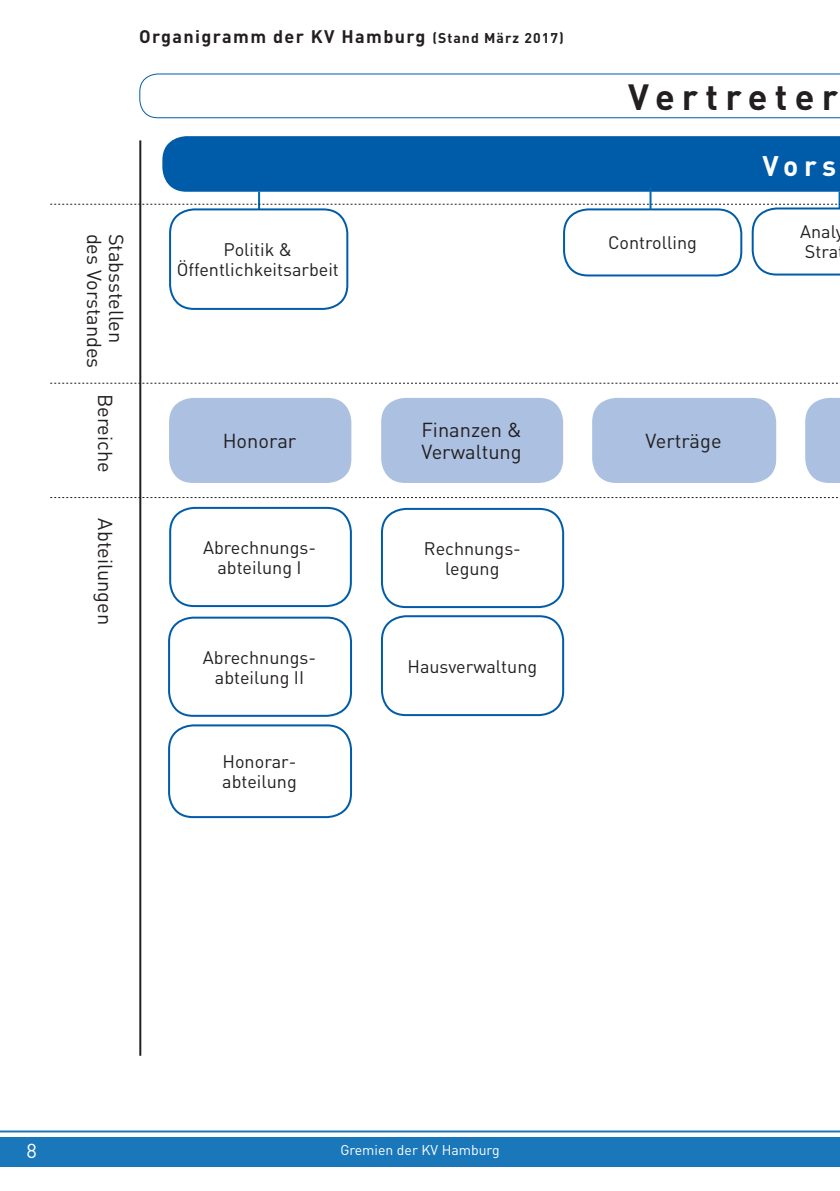
<style>
.page{position:relative;width:840px;height:1191px;background:#fff}
.page>*{position:absolute;margin:0;border:0;box-sizing:border-box;transform-origin:0 0}
.t1{font:700 36px "DIN Pro";letter-spacing:.2em;color:#231f20}
.t2{font:700 28px "DIN Pro";color:#fff}
.t3{font:20px/22px "DIN Pro";color:#231f20}
.t4{font:20px "DIN Pro";color:#fff}
.t5{font:18px/20px "DIN Pro";color:#231f20;text-align:center}
.t6{font:700 18px "DIN Pro";letter-spacing:.075em;color:#231f20}
.t7{font:14px "DIN Pro";color:#fff}
.s1{font-size:14px}
</style>
<div class="page">
<div style="left:0;top:1136px;width:839px;height:30px;background:#1a78ba"></div>
<hr style="left:0;top:1130px;width:839px;height:2px;background:#0069b3">
<svg style="left:139px;top:73px;width:700px;height:45px"></svg>
<div style="left:169px;top:398px;width:182px;height:85px;background:#acc0e1;border-radius:24px"></div>
<div style="left:381px;top:398px;width:182px;height:85px;background:#acc0e1;border-radius:24px"></div>
<div style="left:169px;top:507px;width:182px;height:100px;border:2px solid #005ca9;border-radius:24px"></div>
<div style="left:168px;top:616px;width:184px;height:101px;border:2px solid #005ca9;border-radius:24px"></div>
<div style="left:168px;top:724px;width:184px;height:94px;border:2px solid #005ca9;border-radius:24px"></div>
<div style="left:381px;top:508px;width:183px;height:100px;border:2px solid #005ca9;border-radius:24px"></div>
<div style="left:381px;top:615px;width:183px;height:101px;border:2px solid #005ca9;border-radius:24px"></div>
<div style="left:169px;top:208px;width:179px;height:102px;border:2px solid #005ca9;border-radius:24px"></div>
<svg style="left:50px;top:497px;width:788px;height:1px"></svg>
<svg style="left:50px;top:383px;width:788px;height:1px"></svg>
<hr style="left:139px;top:140px;width:2px;height:915px;background:#231f20">
<svg style="left:805px;top:398px;width:34px;height:85px;background:#b3c5e3"></svg>
<svg style="left:50px;top:136px;width:789px;height:139px"></svg>
<div style="left:592px;top:398px;width:183px;height:85px;background:#acc0e1;border-radius:24px"></div>
<hr style="left:649px;top:187px;width:2px;height:22px;background:#0069b3">
<p class="t6" style="left:139px;top:24px;width:426px">Organigramm der KV Hamburg <span class="s1">(Stand März 2017)</span></p>
<p class="t3" style="left:106px;top:233px;width:136px;rotate:90deg">des Vorstandes</p>
<p class="t3" style="left:128px;top:233px;width:111px;rotate:90deg">Stabsstellen</p>
<p class="t3" style="left:117px;top:393px;width:80px;rotate:90deg">Bereiche</p>
<p class="t3" style="left:117px;top:518px;width:108px;rotate:90deg">Abteilungen</p>
<p class="t5" style="left:177px;top:239px;width:163px">Politik &amp;<br>Öffentlichkeitsarbeit</p>
<p class="t3" style="left:222px;top:429px;width:75px">Honorar</p>
<p class="t3" style="left:421px;top:418px;width:102px">Finanzen &amp;<br>Verwaltung</p>
<p class="t5" style="left:203px;top:536px;width:114px">Abrechnungs&shy;abteilung I</p>
<p class="t5" style="left:203px;top:646px;width:114px">Abrechnungs&shy;abteilung II</p>
<p class="t5" style="left:222px;top:751px;width:76px;text-align:left">Honorar&shy;abteilung</p>
<p class="t5" style="left:423px;top:537px;width:99px">Rechnungs&shy;legung</p>
<p class="t5" style="left:407px;top:655px;width:131px">Hausverwaltung</p>
<h1 class="t1" style="left:628px;top:72px;width:211px">Vertreter</h1>
<p class="t5" style="left:607px;top:232px;width:90px">Controlling</p>
<h2 class="t2" style="left:762px;top:147px;width:75px">Vors</h2>
<p class="t5" style="left:799px;top:221px;width:45px;text-align:left">Analy<br>Stra</p>
<p class="t3" style="left:645px;top:429px;width:77px">Verträge</p>
<p class="t4" style="left:26px;top:1137px;width:12px">8</p>
<p class="t7" style="left:340px;top:1140px;width:161px">Gremien der KV Hamburg</p>
</div>
